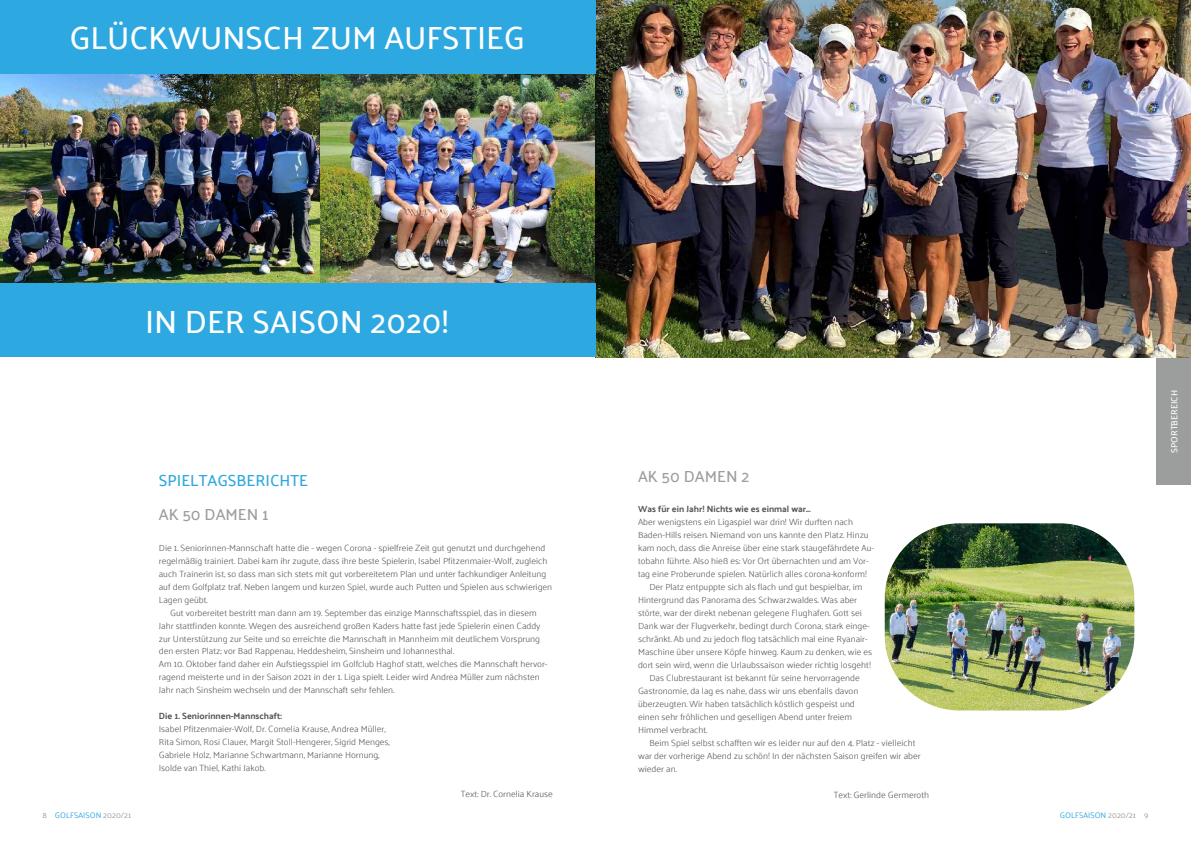
<style>
.page{position:relative;width:1191px;height:842px;background:#fff}
.page>*{position:absolute;margin:0;border:0;box-sizing:border-box;transform-origin:0 0}
.t1{font:500 32px "Palanquin";color:#fff}
.t2{font:500 16px "Palanquin";color:#9c9d9d}
.t3{font:500 16px "Palanquin";color:#2ea8e0}
.t4{font:300 9px/13px "Palanquin";color:#565656}
.t5{font:700 9px "Palanquin";color:#565656}
.t6{font:500 9px "Palanquin";color:#fff}
.t7{font:8px "Palanquin";color:#2ea8e0}
.s1{color:#9c9d9d}
</style>
<div class="page">
<img style="left:0;top:74px;width:595px;height:209px">
<div style="left:1157px;top:357px;width:34px;height:128px;background:#9c9d9d"></div>
<img style="left:595px;top:0;width:596px;height:357px">
<div style="left:0;top:283px;width:595px;height:74px;background:#2ea8e0"></div>
<div style="left:0;top:0;width:595px;height:74px;background:#2ea8e0"></div>
<img style="left:884px;top:523px;width:250px;height:187px">
<h1 class="t1" style="left:69px;top:19px;width:457px">GLÜCKWUNSCH ZUM AUFSTIEG</h1>
<h1 class="t1" style="left:145px;top:303px;width:305px">IN DER SAISON 2020!</h1>
<h2 class="t3" style="left:159px;top:472px;width:151px">SPIELTAGSBERICHTE</h2>
<h2 class="t2" style="left:159px;top:506px;width:111px">AK 50 DAMEN 1</h2>
<p class="t4" style="left:159px;top:541px;width:388px">Die 1. Seniorinnen-Mannschaft hatte die - wegen Corona - spielfreie Zeit gut genutzt und durchgehend</p>
<p class="t4" style="left:159px;top:554px;width:390px">regelmäßig trainiert. Dabei kam ihr zugute, dass ihre beste Spielerin, Isabel Pfitzenmaier-Wolf, zugleich</p>
<p class="t4" style="left:159px;top:567px;width:389px">auch Trainerin ist, so dass man sich stets mit gut vorbereitetem Plan und unter fachkundiger Anleitung</p>
<p class="t4" style="left:159px;top:580px;width:395px">auf dem Golfplatz traf. Neben langem und kurzen Spiel, wurde auch Putten und Spielen aus schwierigen</p>
<p class="t4" style="left:159px;top:593px;width:50px">Lagen geübt.</p>
<p class="t4" style="left:170px;top:606px;width:368px">Gut vorbereitet bestritt man dann am 19. September das einzige Mannschaftsspiel, das in diesem</p>
<p class="t4" style="left:159px;top:619px;width:383px">Jahr stattfinden konnte. Wegen des ausreichend großen Kaders hatte fast jede Spielerin einen Caddy</p>
<p class="t4" style="left:159px;top:632px;width:383px">zur Unterstützung zur Seite und so erreichte die Mannschaft in Mannheim mit deutlichem Vorsprung</p>
<p class="t4" style="left:159px;top:645px;width:297px">den ersten Platz; vor Bad Rappenau, Heddesheim, Sinsheim und Johannesthal.</p>
<p class="t4" style="left:159px;top:658px;width:390px">Am 10. Oktober fand daher ein Aufstiegsspiel im Golfclub Haghof statt, welches die Mannschaft hervor-</p>
<p class="t4" style="left:159px;top:671px;width:382px">ragend meisterte und in der Saison 2021 in der 1. Liga spielt. Leider wird Andrea Müller zum nächsten</p>
<p class="t4" style="left:159px;top:684px;width:237px">Jahr nach Sinsheim wechseln und der Mannschaft sehr fehlen.</p>
<p class="t5" style="left:159px;top:711px;width:125px">Die 1. Seniorinnen-Mannschaft:</p>
<p class="t4" style="left:159px;top:723px;width:233px">Isabel Pfitzenmaier-Wolf, Dr. Cornelia Krause, Andrea Müller, Rita Simon, Rosi Clauer, Margit Stoll-Hengerer, Sigrid Menges, Gabriele Holz, Marianne Schwartmann, Marianne Hornung, Isolde van Thiel, Kathi Jakob.</p>
<p class="t4" style="left:461px;top:788px;width:93px">Text: Dr. Cornelia Krause</p>
<h2 class="t2" style="left:638px;top:467px;width:113px">AK 50 DAMEN 2</h2>
<p class="t5" style="left:638px;top:504px;width:174px">Was für ein Jahr! Nichts wie es einmal war...</p>
<p class="t4" style="left:638px;top:515px;width:216px">Aber wenigstens ein Ligaspiel war drin! Wir durften nach</p>
<p class="t4" style="left:638px;top:528px;width:232px">Baden-Hills reisen. Niemand von uns kannte den Platz. Hinzu</p>
<p class="t4" style="left:638px;top:541px;width:237px">kam noch, dass die Anreise über eine stark staugefährdete Au-</p>
<p class="t4" style="left:638px;top:554px;width:232px">tobahn führte. Also hieß es: Vor Ort übernachten und am Vor-</p>
<p class="t4" style="left:638px;top:567px;width:231px">tag eine Proberunde spielen. Natürlich alles corona-konform!</p>
<p class="t4" style="left:649px;top:580px;width:214px">Der Platz entpuppte sich als flach und gut bespielbar, im</p>
<p class="t4" style="left:638px;top:593px;width:221px">Hintergrund das Panorama des Schwarzwaldes. Was aber</p>
<p class="t4" style="left:638px;top:606px;width:225px">störte, war der direkt nebenan gelegene Flughafen. Gott sei</p>
<p class="t4" style="left:638px;top:619px;width:233px">Dank war der Flugverkehr, bedingt durch Corona, stark einge-</p>
<p class="t4" style="left:638px;top:632px;width:231px">schränkt. Ab und zu jedoch flog tatsächlich mal eine Ryanair-</p>
<p class="t4" style="left:638px;top:645px;width:236px">Maschine über unsere Köpfe hinweg. Kaum zu denken, wie es</p>
<p class="t4" style="left:638px;top:658px;width:234px">dort sein wird, wenn die Urlaubssaison wieder richtig losgeht!</p>
<p class="t4" style="left:649px;top:671px;width:212px">Das Clubrestaurant ist bekannt für seine hervorragende</p>
<p class="t4" style="left:638px;top:684px;width:222px">Gastronomie, da lag es nahe, dass wir uns ebenfalls davon</p>
<p class="t4" style="left:638px;top:697px;width:218px">überzeugten. Wir haben tatsächlich köstlich gespeist und</p>
<p class="t4" style="left:638px;top:710px;width:216px">einen sehr fröhlichen und geselligen Abend unter freiem</p>
<p class="t4" style="left:638px;top:723px;width:71px">Himmel verbracht.</p>
<p class="t4" style="left:649px;top:736px;width:267px">Beim Spiel selbst schafften wir es leider nur auf den 4. Platz - vielleicht</p>
<p class="t4" style="left:638px;top:749px;width:284px">war der vorherige Abend zu schön! In der nächsten Saison greifen wir aber</p>
<p class="t4" style="left:638px;top:762px;width:40px">wieder an.</p>
<p class="t4" style="left:834px;top:788px;width:97px">Text: Gerlinde Germeroth</p>
<p class="t7" style="left:43px;top:810px;width:90px"><span class="s1">8</span> GOLFSAISON <span class="s1">2020/21</span></p>
<p class="t7" style="left:1059px;top:810px;width:90px">GOLFSAISON <span class="s1">2020/21 9</span></p>
<p class="t6" style="left:1169px;top:453px;width:64px;rotate:-90deg">SPORTBEREICH</p>
</div>
